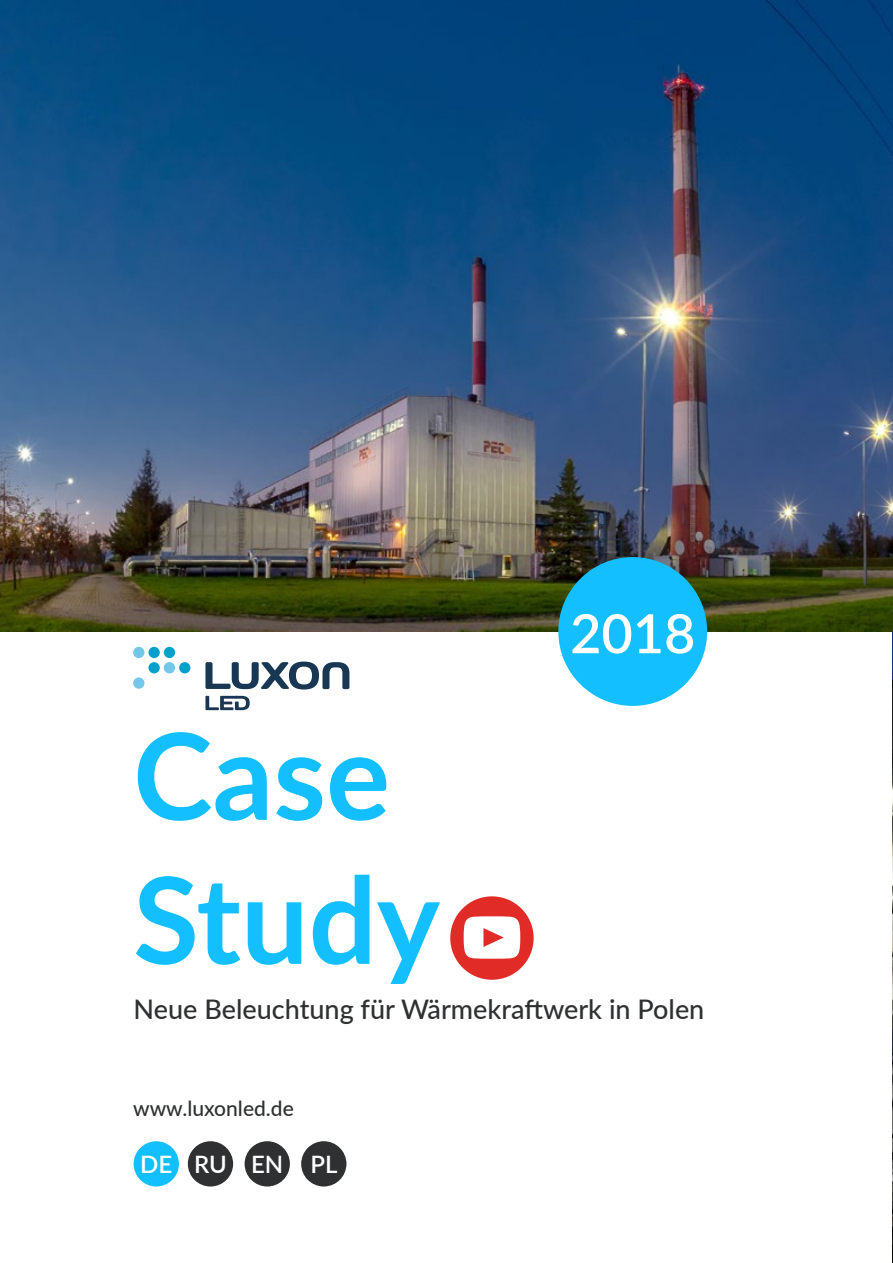
<style>
.page{position:relative;width:893px;height:1263px;background:#fff}
.page>*{position:absolute;margin:0;border:0;box-sizing:border-box;transform-origin:0 0}
.t1{font:700 120px/144px "Lato";color:#13bfff}
.t2{font:600 54px "Lato";color:#fff}
.t3{font:500 27px "Lato";color:#2e3031}
.t4{font:600 24px "Lato";color:#fff}
.t5{font:500 21px "Lato";color:#2e3031}
</style>
<div class="page">
<img style="left:0;top:0;width:893px;height:631px">
<img style="left:892px;top:631px;width:1px;height:632px">
<div style="left:450px;top:896px;width:84px;height:84px;background:#e12b26;border-radius:50%"></div>
<svg style="left:464px;top:916px;width:56px;height:43px;background:#fae0e0"></svg>
<div style="left:134px;top:1141px;width:45px;height:45px;background:#12bfff;border-radius:50%"></div>
<div style="left:245px;top:1141px;width:45px;height:45px;background:#2e3031;border-radius:50%"></div>
<div style="left:188px;top:1141px;width:45px;height:45px;background:#2e3031;border-radius:50%"></div>
<div style="left:301px;top:1141px;width:45px;height:45px;background:#2e3031;border-radius:50%"></div>
<svg style="left:205px;top:661px;width:144px;height:28px"></svg>
<div style="left:179px;top:662px;width:11px;height:11px;background:#06a0ca;border-radius:50%"></div>
<div style="left:164px;top:662px;width:11px;height:11px;background:#73c7e9;border-radius:50%"></div>
<div style="left:148px;top:662px;width:12px;height:11px;background:#06a0ca;border-radius:50%"></div>
<div style="left:148px;top:647px;width:12px;height:11px;background:#06a0ca;border-radius:50%"></div>
<div style="left:164px;top:647px;width:11px;height:11px;background:#06a0ca;border-radius:50%"></div>
<div style="left:133px;top:647px;width:11px;height:11px;background:#73c7e9;border-radius:50%"></div>
<div style="left:133px;top:677px;width:11px;height:12px;background:#73c7e9;border-radius:50%"></div>
<svg style="left:205px;top:696px;width:45px;height:14px"></svg>
<div style="left:558px;top:557px;width:149px;height:149px;background:#13bfff;border-radius:50%"></div>
<h1 class="t1" style="left:133px;top:699px;width:308px">Case<br>Study</h1>
<h2 class="t2" style="left:570px;top:594px;width:127px">2018</h2>
<p class="t3" style="left:134px;top:990px;width:572px">Neue Beleuchtung für Wärmekraftwerk in Polen</p>
<p class="t5" style="left:133px;top:1093px;width:162px">www.luxonled.de</p>
<p class="t4" style="left:140px;top:1147px;width:199px">DE RU EN PL</p>
</div>
